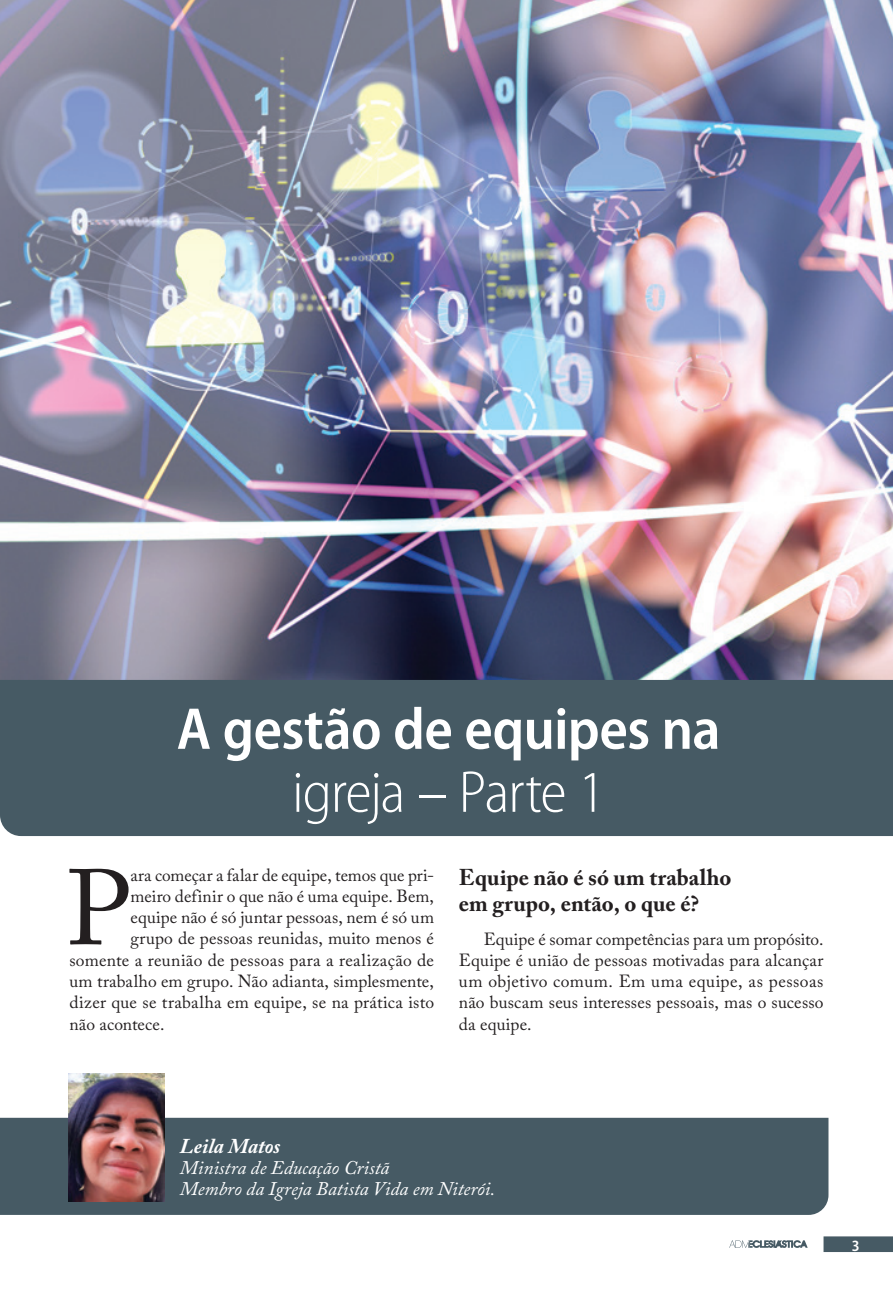
<style>
.page{position:relative;width:893px;height:1290px;background:#fff}
.page>*{position:absolute;margin:0;border:0;box-sizing:border-box;transform-origin:0 0}
.capitular{font:106.05px "Adobe Caslon Pro";color:#231f20}
.titulo_2{font:600 semi-condensed 59.5px/63px "Myriad Pro";letter-spacing:-.01em;color:#fff;text-align:center}
.subtitulo{font:700 22.75px/26.4px "Adobe Caslon Pro";color:#231f20}
.assinatura_nome{font:italic 700 21px "Adobe Caslon Pro";color:#fff}
.assinatura_descricao{font:italic 19.25px "Adobe Caslon Pro";color:#fff}
.capitular-2{font:17.5px "Adobe Caslon Pro";letter-spacing:.01em;color:#231f20}
.texto{font:17.5px/21.2px "Adobe Caslon Pro";letter-spacing:.01em;color:#231f20;text-align:justify}
.t1{font:600 semi-condensed 15.75px "Myriad Pro";color:#fff}
.s1{font-weight:300}
</style>
<div class="page">
<img style="left:0;top:0;width:893px;height:680px">
<div style="left:0;top:680px;width:893px;height:156px;background:#465a64"></div>
<svg style="left:823px;top:1236px;width:70px;height:16px"></svg>
<svg style="left:729px;top:1240px;width:79px;height:8px"></svg>
<div style="left:0;top:1118px;width:828px;height:97px;background:#465a64"></div>
<img style="left:68px;top:1073px;width:97px;height:129px">
<p class="titulo_2" style="left:177px;top:698px;width:545px">A gestão de equipes na <span class="s1">igreja – Parte 1</span></p>
<p class="capitular" style="left:66px;top:845px;width:66px">P</p>
<p class="capitular-2" style="left:131px;top:865px;width:305px">ara começar a falar de equipe, temos que pri-</p>
<p class="capitular-2" style="left:131px;top:886px;width:305px">meiro definir o que não é uma equipe. Bem,</p>
<p class="capitular-2" style="left:131px;top:907px;width:305px">equipe não é só juntar pessoas, nem é só um</p>
<p class="capitular-2" style="left:131px;top:928px;width:305px">grupo de pessoas reunidas, muito menos é</p>
<p class="capitular-2" style="left:69px;top:949px;width:366px">somente a reunião de pessoas para a realização de</p>
<p class="capitular-2" style="left:69px;top:970px;width:366px">um trabalho em grupo. Não adianta, simplesmente,</p>
<p class="capitular-2" style="left:69px;top:992px;width:366px">dizer que se trabalha em equipe, se na prática isto</p>
<p class="capitular-2" style="left:69px;top:1013px;width:97px">não acontece.</p>
<p class="subtitulo" style="left:459px;top:864px;width:274px">Equipe não é só um trabalho em grupo, então, o que é?</p>
<p class="texto" style="left:459px;top:928px;width:366px;text-indent:25px">Equipe é somar competências para um propósito.<br>Equipe é união de pessoas motivadas para alcançar um objetivo comum. Em uma equipe, as pessoas não buscam seus interesses pessoais, mas o sucesso da equipe.</p>
<p class="assinatura_nome" style="left:180px;top:1133px;width:102px">Leila Matos</p>
<p class="assinatura_descricao" style="left:180px;top:1156px;width:211px">Ministra de Educação Cristã</p>
<p class="assinatura_descricao" style="left:180px;top:1177px;width:317px">Membro da Igreja Batista Vida em Niterói.</p>
<p class="t1" style="left:852px;top:1236px;width:9px">3</p>
</div>
